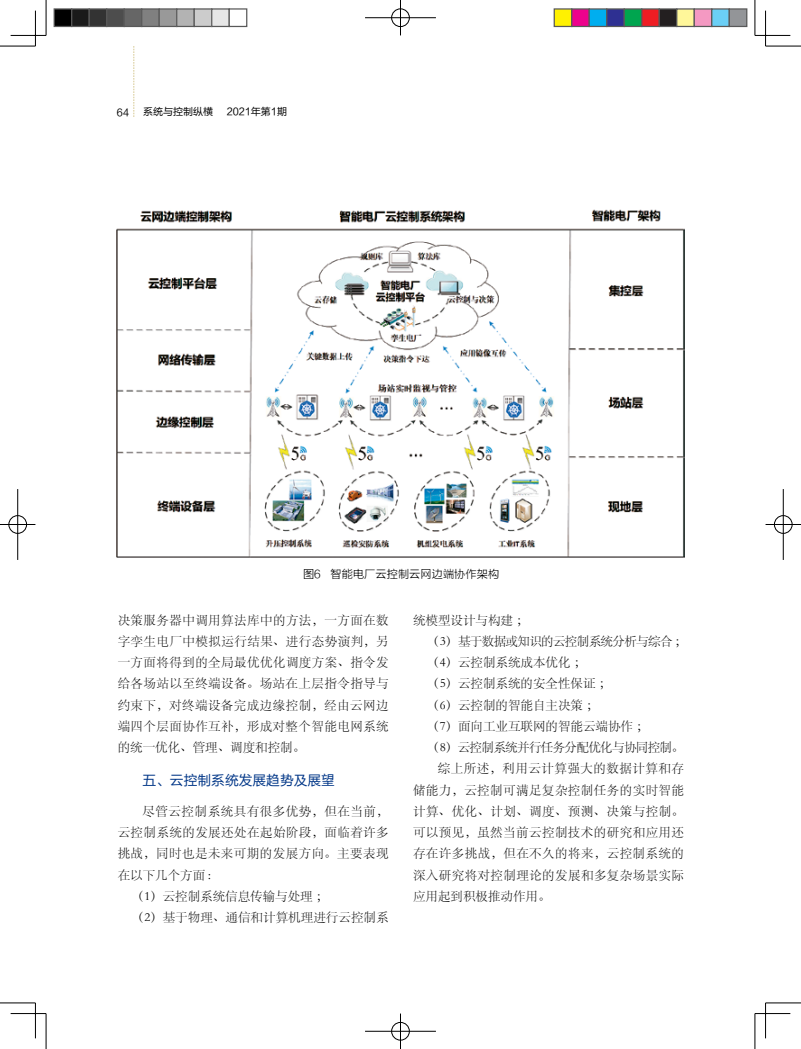
<style>
.page{position:relative;width:801px;height:1049px;background:#fff}
.page>*{position:absolute;margin:0;border:0;box-sizing:border-box;transform-origin:0 0}
.t1{font:13.75px "FZLTHK GBK1 0";color:#003687}
.t2{font:12.5px/21.2px "ST Song";letter-spacing:.035em;color:#000;text-align:justify}
.t3{font:12.5px "ST Song";color:#000}
.t4{font:12.5px "ST Song";letter-spacing:-.05em;color:#000}
.t5{font:12.5px "ST Song";letter-spacing:.005em;color:#000}
.t6{font:11.25px "FZLTXHK";color:#000}
.t7{font:10px "FZLTHK GBK1 0";color:#000}
</style>
<div class="page">
<svg style="left:134px;top:46px;width:1px;height:71px"></svg>
<img style="left:117px;top:209px;width:567px;height:349px">
<hr style="left:0;top:46px;width:35px;height:1px;background:#000">
<hr style="left:765px;top:46px;width:36px;height:1px;background:#000">
<hr style="left:0;top:1003px;width:35px;height:1px;background:#000">
<hr style="left:765px;top:1003px;width:36px;height:1px;background:#000">
<hr style="left:46px;top:0;width:1px;height:35px;background:#000">
<hr style="left:46px;top:1013px;width:1px;height:36px;background:#000">
<hr style="left:755px;top:0;width:1px;height:35px;background:#000">
<hr style="left:755px;top:1013px;width:1px;height:36px;background:#000">
<hr style="left:11px;top:35px;width:35px;height:1px;background:#000">
<hr style="left:755px;top:35px;width:35px;height:1px;background:#000">
<hr style="left:11px;top:1013px;width:35px;height:1px;background:#000">
<hr style="left:755px;top:1013px;width:35px;height:1px;background:#000">
<hr style="left:35px;top:11px;width:1px;height:35px;background:#000">
<hr style="left:35px;top:1003px;width:1px;height:35px;background:#000">
<hr style="left:765px;top:11px;width:1px;height:35px;background:#000">
<hr style="left:765px;top:1003px;width:1px;height:35px;background:#000">
<div style="left:391px;top:8px;width:19px;height:19px;border:2px solid #fff;border-radius:50%"></div>
<hr style="left:365px;top:17px;width:71px;height:2px;background:#fff">
<div style="left:391px;top:9px;width:18px;height:18px;border:1px solid #000;border-radius:50%"></div>
<hr style="left:365px;top:18px;width:71px;height:1px;background:#000">
<hr style="left:400px;top:0;width:1px;height:35px;background:#000">
<div style="left:391px;top:1021px;width:19px;height:20px;border:2px solid #fff;border-radius:50%"></div>
<hr style="left:365px;top:1030px;width:71px;height:2px;background:#fff">
<div style="left:391px;top:1022px;width:18px;height:18px;border:1px solid #000;border-radius:50%"></div>
<hr style="left:365px;top:1031px;width:71px;height:1px;background:#000">
<hr style="left:400px;top:1013px;width:1px;height:36px;background:#000">
<div style="left:8px;top:515px;width:19px;height:19px;border:2px solid #fff;border-radius:50%"></div>
<hr style="left:17px;top:489px;width:2px;height:71px;background:#fff">
<div style="left:9px;top:515px;width:18px;height:18px;border:1px solid #000;border-radius:50%"></div>
<hr style="left:0;top:524px;width:35px;height:1px;background:#000">
<hr style="left:18px;top:489px;width:1px;height:71px;background:#000">
<div style="left:773px;top:515px;width:20px;height:19px;border:2px solid #fff;border-radius:50%"></div>
<hr style="left:782px;top:489px;width:2px;height:71px;background:#fff">
<div style="left:774px;top:515px;width:18px;height:18px;border:1px solid #000;border-radius:50%"></div>
<hr style="left:765px;top:524px;width:36px;height:1px;background:#000">
<hr style="left:783px;top:489px;width:1px;height:71px;background:#000">
<div style="left:54px;top:9px;width:18px;height:17px;background:#000"></div>
<div style="left:54px;top:8px;width:18px;height:19px;border:1px solid #595959"></div>
<div style="left:72px;top:9px;width:17px;height:17px;background:#1a1a1a"></div>
<div style="left:71px;top:8px;width:19px;height:19px;border:1px solid #595959"></div>
<div style="left:89px;top:9px;width:18px;height:17px;background:#333"></div>
<div style="left:89px;top:8px;width:18px;height:19px;border:1px solid #595959"></div>
<div style="left:107px;top:9px;width:17px;height:17px;background:#4d4d4d"></div>
<div style="left:106px;top:8px;width:19px;height:19px;border:1px solid #595959"></div>
<div style="left:124px;top:9px;width:18px;height:17px;background:#666"></div>
<div style="left:124px;top:8px;width:18px;height:19px;border:1px solid #595959"></div>
<div style="left:142px;top:9px;width:17px;height:17px;background:#808080"></div>
<div style="left:141px;top:8px;width:19px;height:19px;border:1px solid #595959"></div>
<div style="left:159px;top:9px;width:18px;height:17px;background:#999"></div>
<div style="left:159px;top:8px;width:18px;height:19px;border:1px solid #595959"></div>
<div style="left:177px;top:9px;width:17px;height:17px;background:#b3b3b3"></div>
<div style="left:176px;top:8px;width:19px;height:19px;border:1px solid #595959"></div>
<div style="left:194px;top:9px;width:18px;height:17px;background:#ccc"></div>
<div style="left:194px;top:8px;width:18px;height:19px;border:1px solid #595959"></div>
<div style="left:212px;top:9px;width:17px;height:17px;background:#e6e6e6"></div>
<div style="left:211px;top:8px;width:19px;height:19px;border:1px solid #595959"></div>
<div style="left:229px;top:8px;width:18px;height:19px;border:1px solid #595959"></div>
<div style="left:554px;top:9px;width:18px;height:17px;background:#fff101"></div>
<div style="left:553px;top:8px;width:19px;height:19px;border:1px solid #595959"></div>
<div style="left:572px;top:9px;width:17px;height:17px;background:#ed028c"></div>
<div style="left:571px;top:8px;width:19px;height:19px;border:1px solid #595959"></div>
<div style="left:589px;top:9px;width:18px;height:17px;background:#00aeef"></div>
<div style="left:588px;top:8px;width:19px;height:19px;border:1px solid #595959"></div>
<div style="left:607px;top:9px;width:17px;height:17px;background:#2e3092"></div>
<div style="left:606px;top:8px;width:19px;height:19px;border:1px solid #595959"></div>
<div style="left:624px;top:9px;width:18px;height:17px;background:#00a54f"></div>
<div style="left:623px;top:8px;width:19px;height:19px;border:1px solid #595959"></div>
<div style="left:642px;top:9px;width:17px;height:17px;background:#ee1d23"></div>
<div style="left:641px;top:8px;width:19px;height:19px;border:1px solid #595959"></div>
<div style="left:659px;top:9px;width:18px;height:17px;background:#231f20"></div>
<div style="left:658px;top:8px;width:19px;height:19px;border:1px solid #595959"></div>
<div style="left:677px;top:9px;width:17px;height:17px;background:#fff79a"></div>
<div style="left:676px;top:8px;width:19px;height:19px;border:1px solid #595959"></div>
<div style="left:694px;top:9px;width:18px;height:17px;background:#f499c2"></div>
<div style="left:693px;top:8px;width:19px;height:19px;border:1px solid #595959"></div>
<div style="left:712px;top:9px;width:17px;height:17px;background:#6bcff6"></div>
<div style="left:711px;top:8px;width:19px;height:19px;border:1px solid #595959"></div>
<div style="left:729px;top:9px;width:18px;height:17px;background:#939598"></div>
<div style="left:728px;top:8px;width:19px;height:19px;border:1px solid #595959"></div>
<p class="t7" style="left:117px;top:107px;width:14px">64</p>
<p class="t7" style="left:143px;top:106px;width:71px">系统与控制纵横</p>
<p class="t7" style="left:227px;top:106px;width:62px">2021年第1期</p>
<p class="t6" style="left:303px;top:568px;width:198px">图6 智能电厂云控制云网边端协作架构</p>
<p class="t3" style="left:413px;top:611px;width:117px">统模型设计与构建；</p>
<p class="t4" style="left:427px;top:632px;width:261px">（3）基于数据或知识的云控制系统分析与综合；</p>
<p class="t3" style="left:427px;top:654px;width:160px">（4）云控制系统成本优化；</p>
<p class="t3" style="left:427px;top:675px;width:185px">（5）云控制系统的安全性保证；</p>
<p class="t3" style="left:427px;top:696px;width:173px">（6）云控制的智能自主决策；</p>
<p class="t3" style="left:427px;top:717px;width:223px">（7）面向工业互联网的智能云端协作；</p>
<p class="t4" style="left:427px;top:739px;width:258px">（8）云控制系统并行任务分配优化与协同控制。</p>
<p class="t2" style="left:438px;top:757px;width:248px">综上所述，利用云计算强大的数据计算和存</p>
<p class="t2" style="left:413px;top:779px;width:273px">储能力，云控制可满足复杂控制任务的实时智能</p>
<p class="t2" style="left:413px;top:800px;width:272px">计算、优化、计划、调度、预测、决策与控制。</p>
<p class="t2" style="left:413px;top:821px;width:273px">可以预见，虽然当前云控制技术的研究和应用还</p>
<p class="t2" style="left:413px;top:842px;width:272px">存在许多挑战，但在不久的将来，云控制系统的</p>
<p class="t2" style="left:413px;top:864px;width:273px">深入研究将对控制理论的发展和多复杂场景实际</p>
<p class="t3" style="left:413px;top:887px;width:139px">应用起到积极推动作用。</p>
<p class="t2" style="left:118px;top:609px;width:273px">决策服务器中调用算法库中的方法，一方面在数字孪生电厂中模拟运行结果、进行态势演判，另一方面将得到的全局最优优化调度方案、指令发给各场站以至终端设备。场站在上层指令指导与约束下，对终端设备完成边缘控制，经由云网边端四个层面协作互补，形成对整个智能电网系统的统一优化、管理、调度和控制。</p>
<p class="t1" style="left:142px;top:772px;width:194px">五、云控制系统发展趋势及展望</p>
<p class="t2" style="left:142px;top:800px;width:248px">尽管云控制系统具有很多优势，但在当前，</p>
<p class="t2" style="left:118px;top:821px;width:273px">云控制系统的发展还处在起始阶段，面临着许多</p>
<p class="t2" style="left:118px;top:842px;width:272px">挑战，同时也是未来可期的发展方向。主要表现</p>
<p class="t3" style="left:118px;top:866px;width:95px">在以下几个方面 :</p>
<p class="t3" style="left:132px;top:887px;width:198px">（1）云控制系统信息传输与处理；</p>
<p class="t5" style="left:132px;top:909px;width:258px">（2）基于物理、通信和计算机理进行云控制系</p>
</div>
